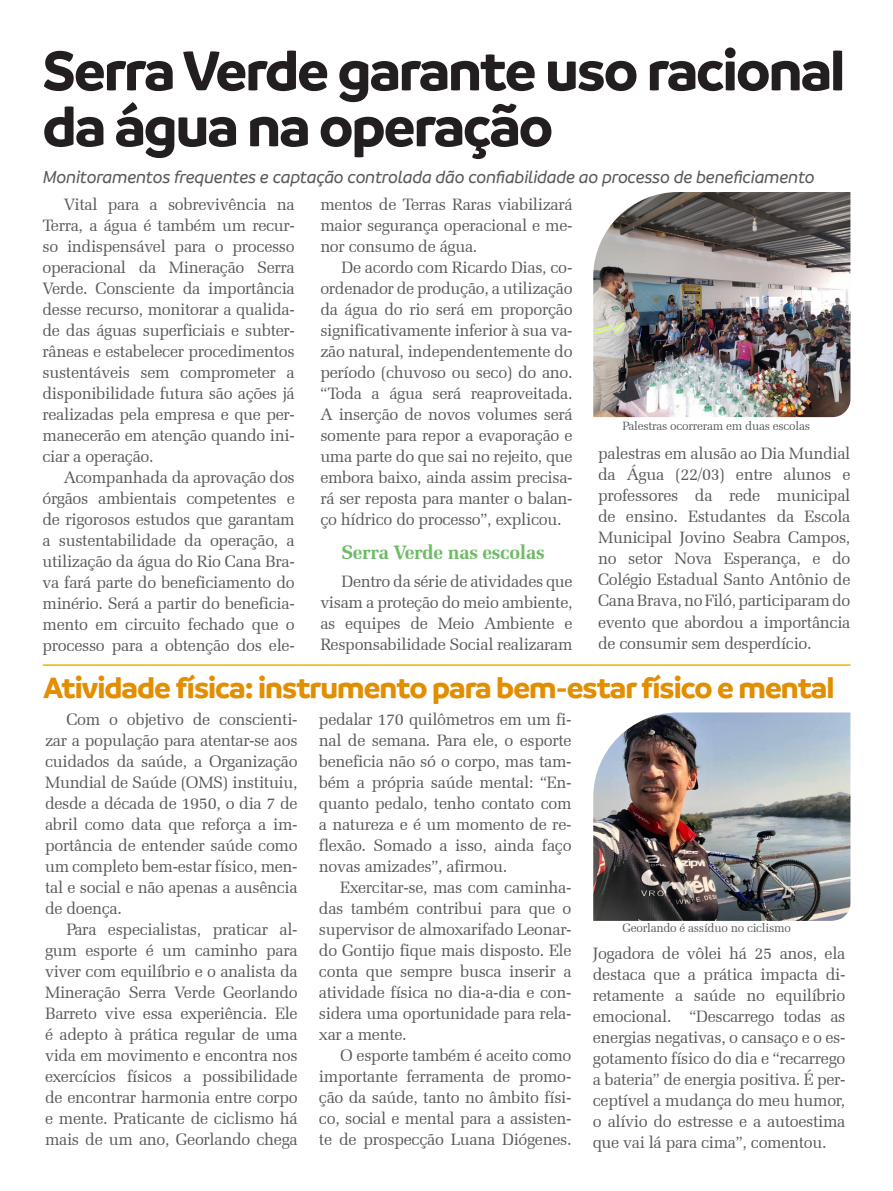
<style>
.page{position:relative;width:893px;height:1191px;background:#fff}
.page>*{position:absolute;margin:0;border:0;box-sizing:border-box;transform-origin:0 0}
.t1{font:700 59.55px/55.9px "Branding SF";letter-spacing:-.03em;color:#231f20}
.t2{font:700 31.5px "Branding SF";letter-spacing:-.03em;color:#e38e00}
.t3{font:700 19.5px "Zapf Elliptical 711 BT";letter-spacing:-.02em;color:#6eba66}
.t4{font:italic 500 18.75px "Branding SF";letter-spacing:-.02em;color:#57585a}
.t5{font:16.5px/21px "Zapf Elliptical 711 BT";letter-spacing:-.02em;color:#57585a;text-align:justify}
.t6{font:12px "Zapf Elliptical 711 BT";letter-spacing:-.02em;color:#57585a}
</style>
<div class="page">
<img style="left:593px;top:192px;width:257px;height:225px">
<img style="left:593px;top:712px;width:257px;height:209px">
<hr style="left:43px;top:664px;width:807px;height:2px;background:#e3ba00">
<p class="t1" style="left:43px;top:43px;width:804px">Serra Verde garante uso racional da água na operação</p>
<p class="t4" style="left:43px;top:167px;width:774px">Monitoramentos frequentes e captação controlada dão confiabilidade ao processo de beneficiamento</p>
<p class="t5" style="left:43px;top:194px;width:254px;text-indent:21px">Vital para a sobrevivência na Terra, a água é também um recur&shy;so indispensável para o processo operacional da Mineração Serra Verde. Consciente da importância desse recurso, monitorar a qualida&shy;de das águas superficiais e subter&shy;râneas e estabelecer procedimentos sustentáveis sem comprometer a disponibilidade futura são ações já realizadas pela empresa e que per&shy;manecerão em atenção quando ini&shy;ciar a operação.</p>
<p class="t5" style="left:43px;top:467px;width:254px;text-indent:21px">Acompanhada da aprovação dos órgãos ambientais competentes e de rigorosos estudos que garantam a sustentabilidade da operação, a utilização da água do Rio Cana Bra&shy;va fará parte do beneficiamento do minério. Será a partir do beneficia&shy;mento em circuito fechado que o processo para a obtenção dos ele-</p>
<p class="t5" style="left:320px;top:194px;width:254px">mentos de Terras Raras viabilizará maior segurança operacional e me&shy;nor consumo de água.</p>
<p class="t5" style="left:320px;top:257px;width:254px;text-indent:21px">De acordo com Ricardo Dias, co&shy;ordenador de produção, a utilização da água do rio será em proporção significativamente inferior à sua va&shy;zão natural, independentemente do período (chuvoso ou seco) do ano. “Toda a água será reaproveitada.<br>A inserção de novos volumes será somente para repor a evaporação e uma parte do que sai no rejeito, que embora baixo, ainda assim precisa&shy;rá ser reposta para manter o balan&shy;ço hídrico do processo”, explicou.</p>
<p class="t3" style="left:342px;top:541px;width:205px">Serra Verde nas escolas</p>
<p class="t5" style="left:320px;top:570px;width:254px;text-indent:21px">Dentro da série de atividades que visam a proteção do meio ambiente, as equipes de Meio Ambiente e Responsabilidade Social realizaram</p>
<p class="t6" style="left:622px;top:419px;width:189px">Palestras ocorreram em duas escolas</p>
<p class="t5" style="left:598px;top:443px;width:254px">palestras em alusão ao Dia Mundial da Água (22/03) entre alunos e professores da rede municipal de ensino. Estudantes da Escola Municipal Jovino Seabra Campos, no setor Nova Esperança, e do Colégio Estadual Santo Antônio de Cana Brava, no Filó, participaram do evento que abordou a importância de consumir sem desperdício.</p>
<p class="t2" style="left:44px;top:669px;width:792px">Atividade física: instrumento para bem-estar físico e mental</p>
<p class="t5" style="left:45px;top:708px;width:254px;text-indent:21px">Com o objetivo de conscienti&shy;zar a população para atentar-se aos cuidados da saúde, a Organização Mundial de Saúde (OMS) instituiu, desde a década de 1950, o dia 7 de abril como data que reforça a im&shy;portância de entender saúde como um completo bem-estar físico, men&shy;tal e social e não apenas a ausência de doença.</p>
<p class="t5" style="left:45px;top:918px;width:254px;text-indent:21px">Para especialistas, praticar al&shy;gum esporte é um caminho para viver com equilíbrio e o analista da Mineração Serra Verde Georlando Barreto vive essa experiência. Ele é adepto à prática regular de uma vida em movimento e encontra nos exercícios físicos a possibilidade de encontrar harmonia entre corpo e mente. Praticante de ciclismo há mais de um ano, Georlando chega</p>
<p class="t5" style="left:319px;top:708px;width:254px">pedalar 170 quilômetros em um fi&shy;nal de semana. Para ele, o esporte beneficia não só o corpo, mas tam&shy;bém a própria saúde mental: “En&shy;quanto pedalo, tenho contato com a natureza e é um momento de re&shy;flexão. Somado a isso, ainda faço novas amizades”, afirmou.</p>
<p class="t5" style="left:319px;top:876px;width:254px;text-indent:21px">Exercitar-se, mas com caminha&shy;das também contribui para que o supervisor de almoxarifado Leonar&shy;do Gontijo fique mais disposto. Ele conta que sempre busca inserir a atividade física no dia-a-dia e con&shy;sidera uma oportunidade para rela&shy;xar a mente.</p>
<p class="t5" style="left:319px;top:1044px;width:254px;text-indent:21px">O esporte também é aceito como importante ferramenta de promo&shy;ção da saúde, tanto no âmbito físi&shy;co, social e mental para a assisten&shy;te de prospecção Luana Diógenes.</p>
<p class="t6" style="left:622px;top:921px;width:170px">Georlando é assíduo no ciclismo</p>
<p class="t5" style="left:593px;top:942px;width:254px">Jogadora de vôlei há 25 anos, ela destaca que a prática impacta di&shy;retamente a saúde no equilíbrio emocional. “Descarrego todas as energias negativas, o cansaço e o es&shy;gotamento físico do dia e “recarrego a bateria” de energia positiva. É per&shy;ceptível a mudança do meu humor, o alívio do estresse e a autoestima que vai lá para cima”, comentou.</p>
</div>
